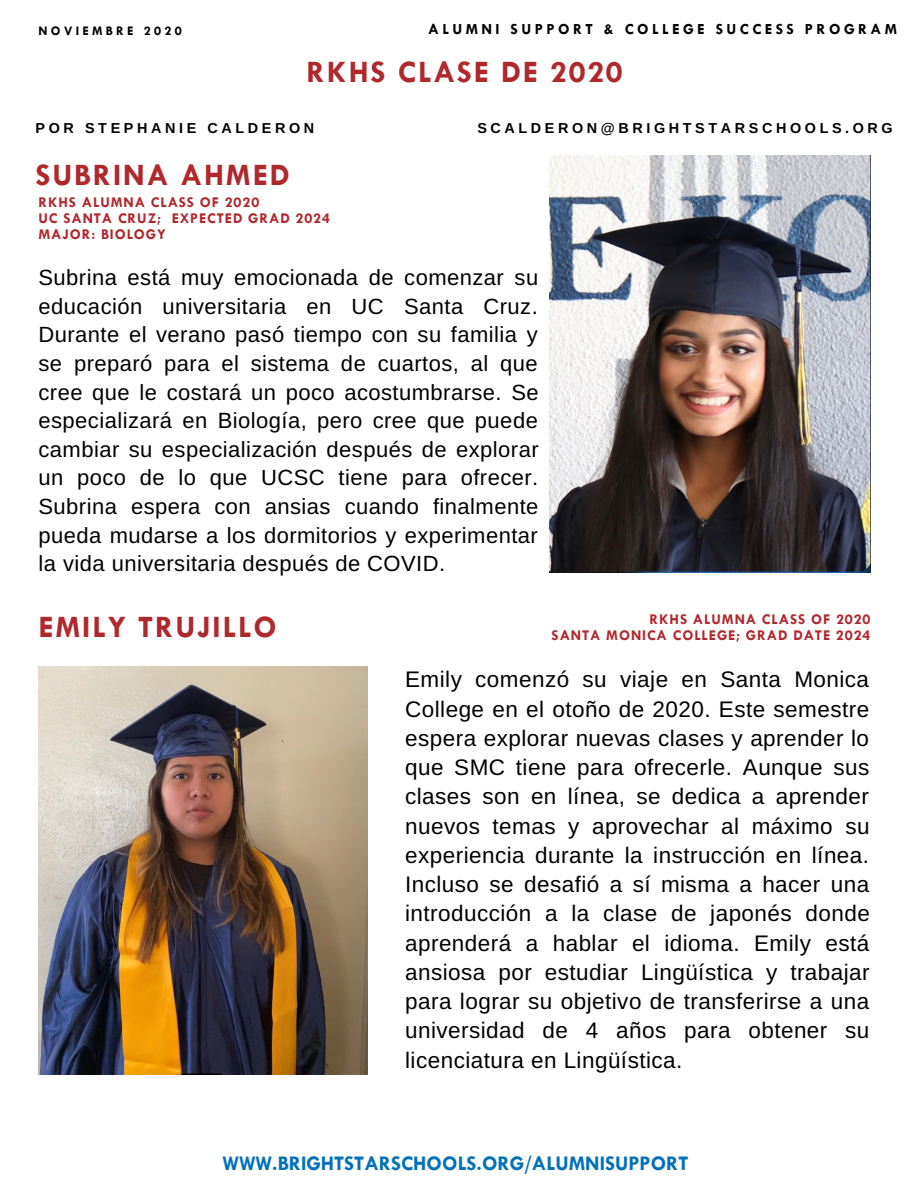
<style>
.page{position:relative;width:918px;height:1188px;background:#fff}
.page>*{position:absolute;margin:0;border:0;box-sizing:border-box;transform-origin:0 0}
.t1{font:700 31.5px "Tw Cen";letter-spacing:.06em;color:#af282c}
.t2{font:22.5px/29.2px "Arimo";letter-spacing:.02em;color:#000;text-align:justify}
.t3{font:22.05px/28.7px "Arimo";letter-spacing:.02em;color:#000;text-align:justify}
.t4{font:700 21px "Tw Cen";color:#0370ba}
.t5{font:700 15.6px "Tw Cen";letter-spacing:.22em;color:#000}
.t6{font:700 15px/16.2px "Tw Cen";letter-spacing:.06em;color:#af282c;text-align:right}
.t7{font:700 14.4px "Arimo";letter-spacing:.25em;color:#000}
.t8{font:700 13.2px "Tw Cen";letter-spacing:.25em;color:#000}
</style>
<div class="page">
<img style="left:39px;top:667px;width:328px;height:407px">
<img style="left:550px;top:156px;width:320px;height:416px">
<p class="t8" style="left:39px;top:24px;width:145px">NOVIEMBRE 2020</p>
<p class="t5" style="left:428px;top:20px;width:470px">ALUMNI SUPPORT &amp; COLLEGE SUCCESS PROGRAM</p>
<h1 class="t1" style="left:307px;top:56px;width:318px">RKHS CLASE DE 2020</h1>
<p class="t7" style="left:36px;top:120px;width:280px">POR STEPHANIE CALDERON</p>
<p class="t7" style="left:477px;top:120px;width:417px">SCALDERON@BRIGHTSTARSCHOOLS.ORG</p>
<h1 class="t1" style="left:36px;top:158px;width:256px">SUBRINA AHMED</h1>
<p class="t6" style="left:39px;top:194px;width:293px;text-align:left">RKHS ALUMNA CLASS OF 2020<br>UC SANTA CRUZ; EXPECTED GRAD 2024<br>MAJOR: BIOLOGY</p>
<p class="t3" style="left:39px;top:263px;width:502px">Subrina está muy emocionada de comenzar su educación universitaria en UC Santa Cruz.<br>Durante el verano pasó tiempo con su familia y se preparó para el sistema de cuartos, al que cree que le costará un poco acostumbrarse. Se especializará en Biología, pero cree que puede cambiar su especialización después de explorar un poco de lo que UCSC tiene para ofrecer.<br>Subrina espera con ansias cuando finalmente pueda mudarse a los dormitorios y experimentar la vida universitaria después de COVID.</p>
<h1 class="t1" style="left:39px;top:610px;width:240px">EMILY TRUJILLO</h1>
<p class="t6" style="left:552px;top:611px;width:320px">RKHS ALUMNA CLASS OF 2020<br>SANTA MONICA COLLEGE; GRAD DATE 2024</p>
<p class="t2" style="left:405px;top:665px;width:466px">Emily comenzó su viaje en Santa Monica College en el otoño de 2020. Este semestre espera explorar nuevas clases y aprender lo que SMC tiene para ofrecerle. Aunque sus clases son en línea, se dedica a aprender nuevos temas y aprovechar al máximo su experiencia durante la instrucción en línea.<br>Incluso se desafió a sí misma a hacer una introducción a la clase de japonés donde aprenderá a hablar el idioma. Emily está ansiosa por estudiar Lingüística y trabajar para lograr su objetivo de transferirse a una universidad de 4 años para obtener su licenciatura en Lingüística.</p>
<p class="t4" style="left:222px;top:1152px;width:468px">WWW.BRIGHTSTARSCHOOLS.ORG/ALUMNISUPPORT</p>
</div>
